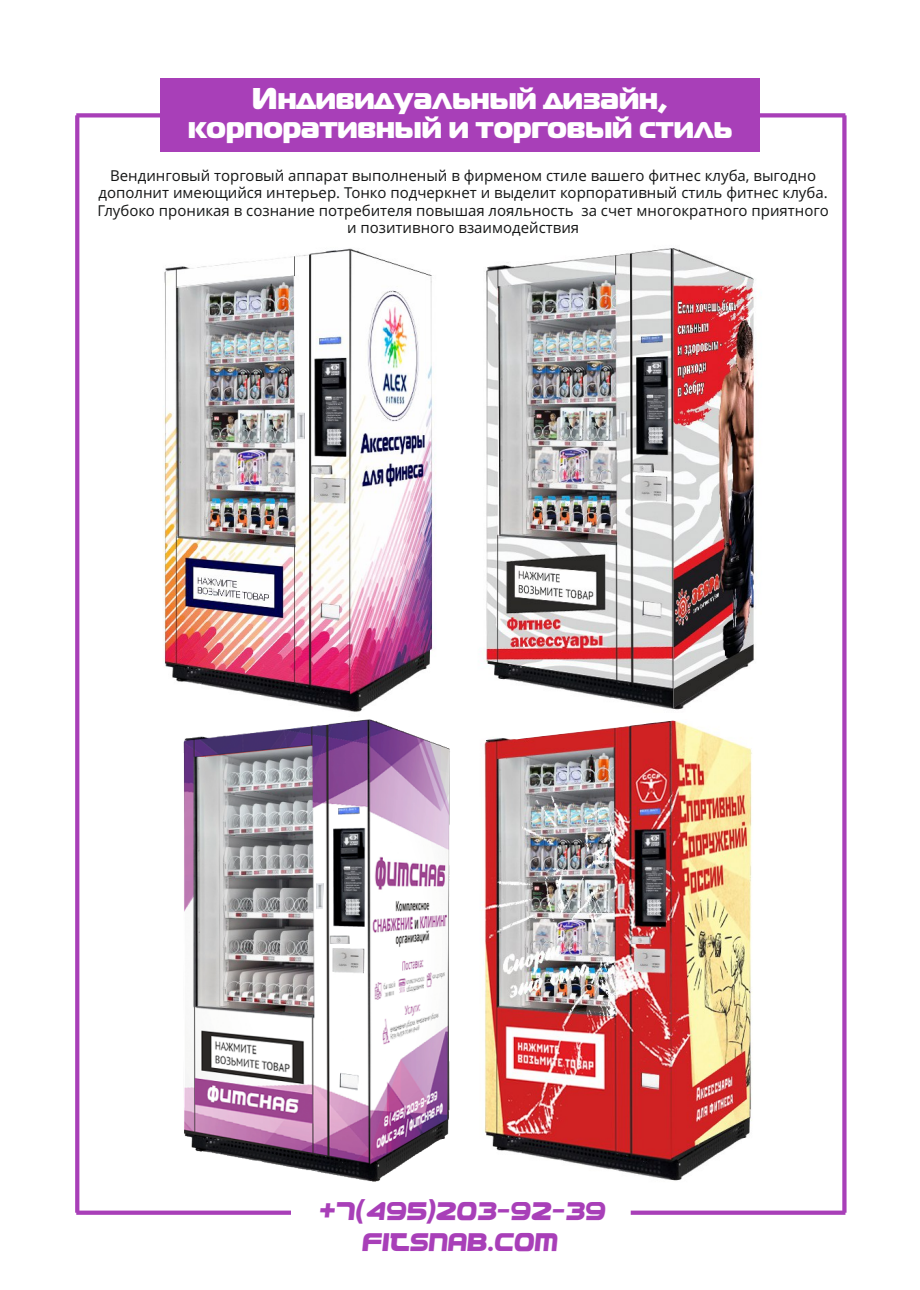
<style>
.page{position:relative;width:920px;height:1290px;background:#fff}
.page>*{position:absolute;margin:0;border:0;box-sizing:border-box;transform-origin:0 0}
.t1{font:30px/28.5px "Magistral Black C";letter-spacing:-.03em;color:#fff;text-align:center}
.t2{font:26.1px/31px "Pepsi Cyr Lat";letter-spacing:.04em;color:#a83fb8;text-align:center}
.t3{font:15px/17.4px "Open Sans";color:#151616;text-align:center}
</style>
<div class="page">
<svg style="left:75px;top:115px;width:4px;height:1098px;background:#ab46ba"></svg>
<svg style="left:76px;top:113px;width:84px;height:4px"></svg>
<div style="left:76px;top:1210px;width:215px;height:5px;background:#a83fb8"></div>
<svg style="left:842px;top:115px;width:4px;height:1098px;background:#ae4dbd"></svg>
<svg style="left:760px;top:113px;width:85px;height:4px"></svg>
<div style="left:631px;top:1210px;width:214px;height:5px;background:#a83fb8"></div>
<div style="left:160px;top:78px;width:600px;height:74px;background:#a83fb8"></div>
<img style="left:486px;top:248px;width:270px;height:462px">
<img style="left:163px;top:248px;width:273px;height:454px">
<img style="left:481px;top:720px;width:271px;height:461px">
<img style="left:183px;top:702px;width:267px;height:479px">
<h1 class="t1" style="left:188px;top:86px;width:547px">И ндивидуальны й дизайн, корпоративны й и торговы й стиль</h1>
<p class="t3" style="left:97px;top:168px;width:733px">Вендинговый торговый аппарат выполненый в фирменом стиле вашего фитнес клуба, выгодно дополнит имеющийся интерьер. Тонко подчеркнет и выделит корпоративный стиль фитнес клуба.<br>Глубоко проникая в сознание потребителя повышая лояльность за счет многократного приятного и позитивного взаимодействия</p>
<h2 class="t2" style="left:320px;top:1196px;width:287px">+7(495)203-92-39<br>FITSNAB.COM</h2>
</div>
